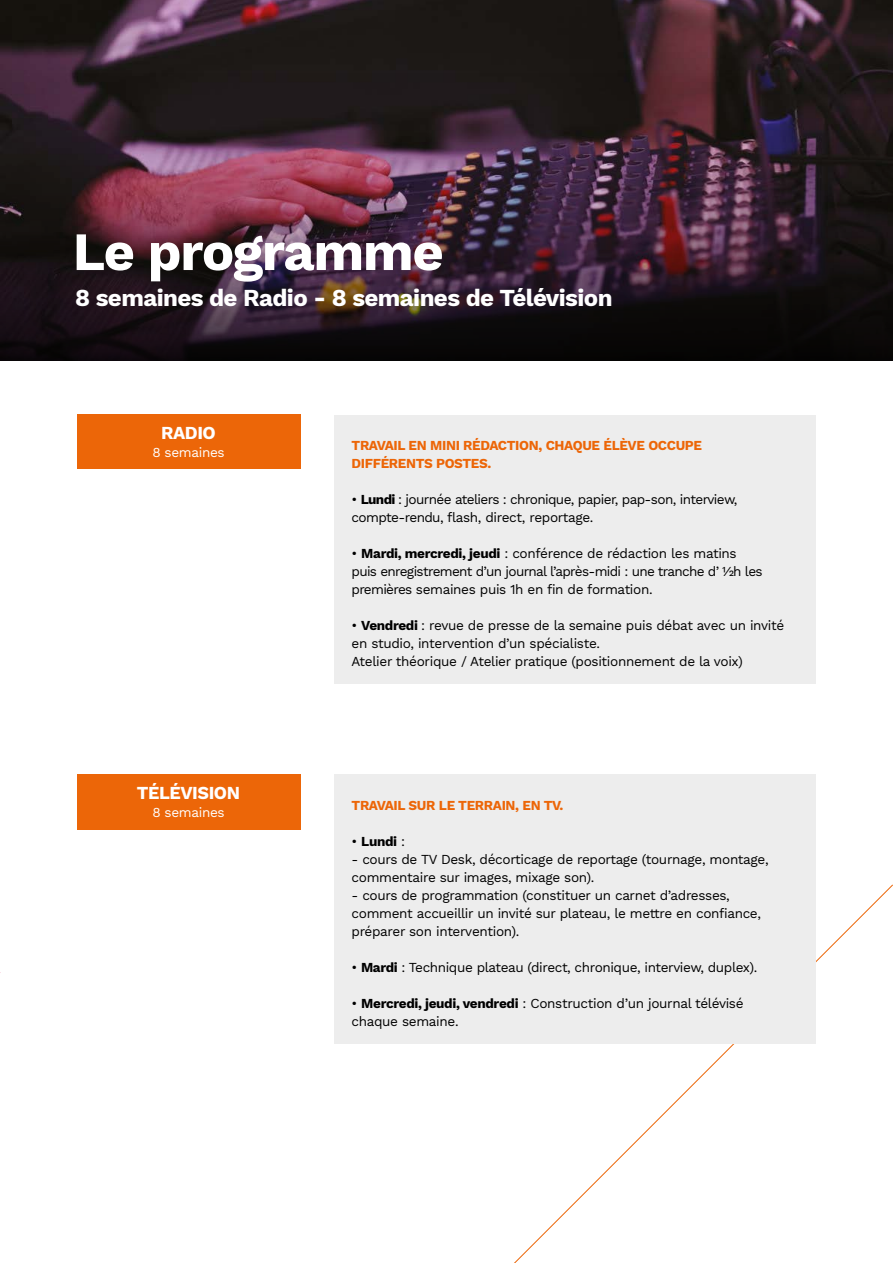
<style>
.page{position:relative;width:893px;height:1263px;background:#fff}
.page>*{position:absolute;margin:0;border:0;box-sizing:border-box;transform-origin:0 0}
.t1{font:700 54px "Work Sans";letter-spacing:-.025em;color:#fff}
.t2{font:700 24px "Work Sans";letter-spacing:-.025em;color:#fff}
.t3{font:700 18px "Work Sans";letter-spacing:-.025em;color:#fff}
.t4{font:13.5px/18px "Work Sans";letter-spacing:-.025em;color:#000}
.t5{font:13.5px/18px "Work Sans";letter-spacing:-.05em;color:#000}
.t6{font:13.5px/18px "Work Sans";letter-spacing:-.045em;color:#000}
.t7{font:700 13.5px/18px "Work Sans";letter-spacing:-.025em;color:#ec6608}
.t8{font:13.5px "Work Sans";letter-spacing:-.025em;color:#fff}
.t9{font:700 13.5px "Work Sans";letter-spacing:-.025em;color:#000}
.s1{font-weight:700}
.s2{font-weight:400}
</style>
<div class="page">
<img style="left:0;top:0;width:892px;height:72px">
<hr style="left:892px;top:0;width:1px;height:360px;background:#ededed">
<svg style="left:0;top:72px;width:893px;height:288px;background:#341f2a"></svg>
<svg style="left:417px;top:884px;width:476px;height:379px"></svg>
<div style="left:77px;top:414px;width:223px;height:54px;background:#ec6608"></div>
<div style="left:77px;top:774px;width:223px;height:55px;background:#ec6608"></div>
<div style="left:334px;top:415px;width:482px;height:269px;background:#ededed"></div>
<div style="left:334px;top:774px;width:482px;height:269px;background:#ededed"></div>
<h1 class="t1" style="left:73px;top:220px;width:373px">Le programme</h1>
<h2 class="t2" style="left:75px;top:284px;width:539px">8 semaines de Radio - 8 semaines de Télévision</h2>
<h3 class="t3" style="left:161px;top:423px;width:56px">RADIO</h3>
<p class="t8" style="left:152px;top:445px;width:74px">8 semaines</p>
<h3 class="t3" style="left:137px;top:783px;width:105px">TÉLÉVISION</h3>
<p class="t8" style="left:152px;top:805px;width:74px">8 semaines</p>
<p class="t7" style="left:351px;top:436px;width:352px">TRAVAIL EN MINI RÉDACTION, CHAQUE ÉLÈVE OCCUPE<br>DIFFÉRENTS POSTES.</p>
<p class="t6" style="left:351px;top:490px;width:387px">• <span class="s1">Lundi</span> : journée ateliers : chronique, papier, pap-son, interview, compte-rendu, flash, direct, reportage.</p>
<p class="t5" style="left:352px;top:544px;width:413px">• <span class="s1">Mardi, mercredi, jeudi</span> : conférence de rédaction les matins puis enregistrement d’un journal l’après-midi : une tranche d’ ½h les premières semaines puis 1h en fin de formation.</p>
<p class="t4" style="left:352px;top:616px;width:434px">• <span class="s1">Vendredi</span> : revue de presse de la semaine puis débat avec un invité en studio, intervention d’un spécialiste.<br>Atelier théorique / Atelier pratique (positionnement de la voix)</p>
<p class="t7" style="left:351px;top:796px;width:213px">TRAVAIL SUR LE TERRAIN, EN TV.</p>
<p class="t9" style="left:351px;top:833px;width:55px"><span class="s2">•</span> Lundi <span class="s2">:</span></p>
<p class="t4" style="left:351px;top:850px;width:419px">- cours de TV Desk, décorticage de reportage (tournage, montage, commentaire sur images, mixage son).</p>
<p class="t4" style="left:351px;top:886px;width:411px">- cours de programmation (constituer un carnet d’adresses, comment accueillir un invité sur plateau, le mettre en confiance, préparer son intervention).</p>
<p class="t4" style="left:351px;top:958px;width:407px">• <span class="s1">Mardi</span> : Technique plateau (direct, chronique, interview, duplex).</p>
<p class="t4" style="left:351px;top:994px;width:394px">• <span class="s1">Mercredi, jeudi, vendredi</span> : Construction d’un journal télévisé chaque semaine.</p>
</div>
